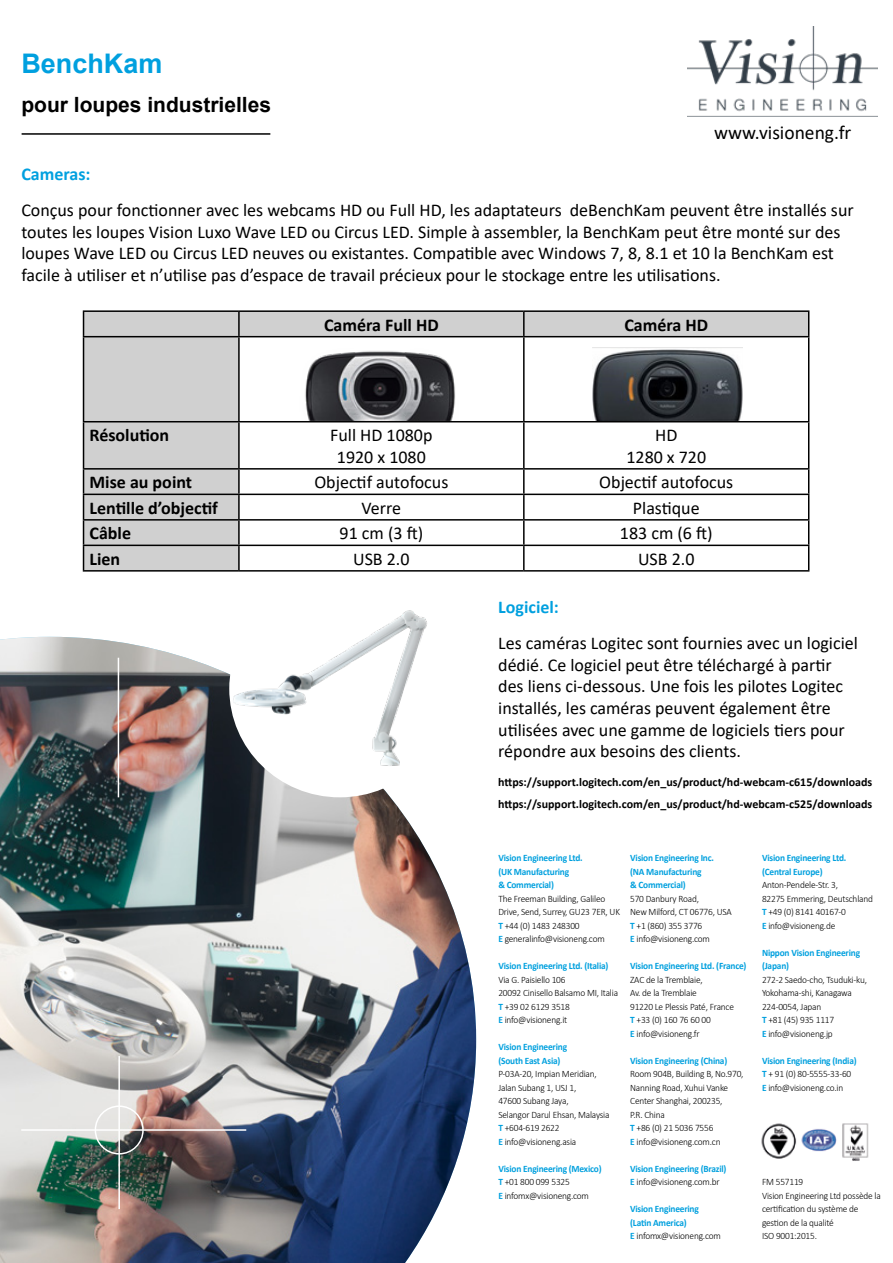
<style>
.page{position:relative;width:893px;height:1263px;background:#fff}
.page>*{position:absolute;margin:0;border:0;box-sizing:border-box;transform-origin:0 0}
.t1{font:700 27px "Arial";color:#00a0df}
.t2{font:700 21px "Arial";color:#000}
.t3{font:19.5px "Calibri";color:#000}
.t4{font:18px/21.6px "Calibri";color:#000}
.t5{font:700 18px "Calibri";color:#000}
.t6{font:700 18px "Calibri";color:#00a0df}
.t7{font:700 12px/21.6px "Calibri";color:#000}
.t8{font:300 9.75px/13.5px "Calibri";letter-spacing:-.02em;color:#000;scale:.96 1}
.t9{font:700 9.75px/13.5px "Calibri";letter-spacing:-.02em;color:#00a0de;scale:.96 1}
.s1{font-weight:700;color:#00a0de}
.s2{font-weight:300;color:#000}
</style>
<div class="page">
<img style="left:0;top:637px;width:476px;height:626px">
<div style="left:95px;top:1105px;width:49px;height:49px;border:2px solid #fff;border-radius:50%"></div>
<hr style="left:118px;top:1056px;width:2px;height:153px;background:#fff">
<hr style="left:21px;top:1129px;width:225px;height:2px;background:#fff">
<hr style="left:118px;top:658px;width:1px;height:139px;background:#fff">
<img style="left:688px;top:27px;width:189px;height:89px">
<svg style="left:84px;top:312px;width:724px;height:258px"></svg>
<hr style="left:83px;top:310px;width:156px;height:2px;background:#000">
<svg style="left:83px;top:312px;width:1px;height:24px"></svg>
<hr style="left:239px;top:310px;width:285px;height:2px;background:#000">
<hr style="left:238px;top:312px;width:2px;height:24px;background:#000">
<hr style="left:524px;top:310px;width:285px;height:2px;background:#000">
<hr style="left:523px;top:312px;width:2px;height:24px;background:#000">
<svg style="left:808px;top:312px;width:1px;height:24px"></svg>
<hr style="left:83px;top:336px;width:156px;height:1px;background:#000">
<hr style="left:83px;top:337px;width:1px;height:84px;background:#000">
<hr style="left:239px;top:336px;width:285px;height:1px;background:#000">
<hr style="left:238px;top:337px;width:2px;height:84px;background:#000">
<hr style="left:524px;top:336px;width:285px;height:1px;background:#000">
<hr style="left:523px;top:337px;width:2px;height:84px;background:#000">
<hr style="left:808px;top:337px;width:1px;height:84px;background:#000">
<hr style="left:83px;top:421px;width:156px;height:1px;background:#000">
<hr style="left:83px;top:422px;width:1px;height:46px;background:#000">
<hr style="left:239px;top:421px;width:285px;height:1px;background:#000">
<hr style="left:238px;top:422px;width:2px;height:46px;background:#000">
<hr style="left:524px;top:421px;width:285px;height:1px;background:#000">
<hr style="left:523px;top:422px;width:2px;height:46px;background:#000">
<hr style="left:808px;top:422px;width:1px;height:46px;background:#000">
<hr style="left:83px;top:468px;width:156px;height:2px;background:#000">
<hr style="left:239px;top:468px;width:285px;height:2px;background:#000">
<hr style="left:238px;top:470px;width:2px;height:24px;background:#000">
<hr style="left:524px;top:468px;width:285px;height:2px;background:#000">
<hr style="left:523px;top:470px;width:2px;height:24px;background:#000">
<hr style="left:83px;top:494px;width:156px;height:1px;background:#000">
<hr style="left:239px;top:494px;width:285px;height:1px;background:#000">
<hr style="left:238px;top:495px;width:2px;height:24px;background:#000">
<hr style="left:524px;top:494px;width:285px;height:1px;background:#000">
<hr style="left:523px;top:495px;width:2px;height:24px;background:#000">
<hr style="left:83px;top:519px;width:156px;height:2px;background:#000">
<hr style="left:239px;top:519px;width:285px;height:2px;background:#000">
<hr style="left:238px;top:521px;width:2px;height:24px;background:#000">
<hr style="left:524px;top:519px;width:285px;height:2px;background:#000">
<hr style="left:523px;top:521px;width:2px;height:24px;background:#000">
<hr style="left:83px;top:545px;width:156px;height:1px;background:#000">
<svg style="left:83px;top:470px;width:1px;height:100px"></svg>
<hr style="left:239px;top:545px;width:285px;height:1px;background:#000">
<hr style="left:238px;top:546px;width:2px;height:24px;background:#000">
<hr style="left:524px;top:545px;width:285px;height:1px;background:#000">
<hr style="left:523px;top:546px;width:2px;height:24px;background:#000">
<svg style="left:808px;top:470px;width:1px;height:100px"></svg>
<hr style="left:83px;top:570px;width:156px;height:2px;background:#000">
<hr style="left:239px;top:570px;width:285px;height:2px;background:#000">
<hr style="left:524px;top:570px;width:285px;height:2px;background:#000">
<div style="left:229px;top:580px;width:221px;height:217px;background:#fff;border-radius:50%"></div>
<img style="left:300px;top:337px;width:160px;height:83px">
<img style="left:592px;top:337px;width:150px;height:83px">
<hr style="left:22px;top:133px;width:248px;height:2px;background:#000">
<img style="left:761px;top:1123px;width:108px;height:38px">
<img style="left:221px;top:610px;width:224px;height:173px">
<h1 class="t1" style="left:21px;top:44px;width:143px">BenchKam</h1>
<h2 class="t2" style="left:21px;top:90px;width:251px">pour loupes industrielles</h2>
<h3 class="t3" style="left:714px;top:119px;width:139px">www.visioneng.fr</h3>
<h3 class="t6" style="left:21px;top:161px;width:71px">Cameras:</h3>
<p class="t4" style="left:21px;top:199px;width:834px">Conçus pour fonctionner avec les webcams HD ou Full HD, les adaptateurs deBenchKam peuvent être installés sur toutes les loupes Vision Luxo Wave LED ou Circus LED. Simple à assembler, la BenchKam peut être monté sur des loupes Wave LED ou Circus LED neuves ou existantes. Compatible avec Windows 7, 8, 8.1 et 10 la BenchKam est facile à utiliser et n’utilise pas d’espace de travail précieux pour le stockage entre les utilisations.</p>
<h3 class="t5" style="left:324px;top:312px;width:116px">Caméra Full HD</h3>
<h3 class="t5" style="left:624px;top:312px;width:85px">Caméra HD</h3>
<h3 class="t5" style="left:90px;top:422px;width:81px">Résolution</h3>
<h3 class="t4" style="left:330px;top:424px;width:104px;text-align:center">Full HD 1080p<br>1920 x 1080</h3>
<h3 class="t4" style="left:626px;top:424px;width:81px;text-align:center">HD<br>1280 x 720</h3>
<h3 class="t5" style="left:90px;top:470px;width:104px">Mise au point</h3>
<h3 class="t4" style="left:314px;top:471px;width:135px">Objectif autofocus</h3>
<h3 class="t4" style="left:599px;top:471px;width:135px">Objectif autofocus</h3>
<h3 class="t5" style="left:90px;top:495px;width:130px">Lentille d’objectif</h3>
<h3 class="t4" style="left:362px;top:497px;width:41px">Verre</h3>
<h3 class="t4" style="left:633px;top:497px;width:68px">Plastique</h3>
<h3 class="t5" style="left:90px;top:521px;width:43px">Câble</h3>
<h3 class="t4" style="left:340px;top:522px;width:85px">91 cm (3 ft)</h3>
<h3 class="t4" style="left:620px;top:522px;width:94px">183 cm (6 ft)</h3>
<h3 class="t5" style="left:90px;top:546px;width:32px">Lien</h3>
<h3 class="t4" style="left:353px;top:548px;width:58px">USB 2.0</h3>
<h3 class="t4" style="left:638px;top:548px;width:58px">USB 2.0</h3>
<h3 class="t6" style="left:498px;top:594px;width:62px">Logiciel:</h3>
<p class="t4" style="left:498px;top:632px;width:361px">Les caméras Logitec sont fournies avec un logiciel dédié. Ce logiciel peut être téléchargé à partir des liens ci-dessous. Une fois les pilotes Logitec installés, les caméras peuvent également être utilisées avec une gamme de logiciels tiers pour répondre aux besoins des clients.</p>
<p class="t7" style="left:498px;top:771px;width:376px">https://support.logitech.com/en_us/product/hd-webcam-c615/downloads https://support.logitech.com/en_us/product/hd-webcam-c525/downloads</p>
<p class="t9" style="left:498px;top:851px;width:89px">Vision Engineering Ltd. (UK Manufacturing<br>&amp; Commercial)</p>
<p class="t8" style="left:498px;top:892px;width:128px">The Freeman Building, Galileo<br>Drive, Send, Surrey, GU23 7ER, UK<br><span class="s1">T</span> +44 (0) 1483 248300<br><span class="s1">E</span> generalinfo@visioneng.com</p>
<p class="t9" style="left:498px;top:959px;width:116px">Vision Engineering Ltd. (Italia)</p>
<p class="t8" style="left:498px;top:973px;width:126px">Via G. Paisiello 106<br>20092 Cinisello Balsamo MI, Italia<br><span class="s1">T</span> +39 02 6129 3518<br><span class="s1">E</span> info@visioneng.it</p>
<p class="t9" style="left:498px;top:1040px;width:73px">Vision Engineering (South East Asia)</p>
<p class="t8" style="left:498px;top:1067px;width:117px">P-03A-20, Impian Meridian,<br>Jalan Subang 1, USJ 1,<br>47600 Subang Jaya,<br>Selangor Darul Ehsan, Malaysia<br><span class="s1">T</span> +604-619 2622<br><span class="s1">E</span> info@visioneng.asia</p>
<p class="t8" style="left:498px;top:1162px;width:109px"><span class="s1">Vision Engineering (Mexico)<br>T</span> +01 800 099 5325<br><span class="s1">E</span> infomx@visioneng.com</p>
<p class="t9" style="left:630px;top:851px;width:89px">Vision Engineering Inc. (NA Manufacturing<br>&amp; Commercial)</p>
<p class="t8" style="left:630px;top:892px;width:107px">570 Danbury Road,<br>New Milford, CT 06776, USA<br><span class="s1">T</span> +1 (860) 355 3776<br><span class="s1">E</span> info@visioneng.com</p>
<p class="t9" style="left:630px;top:959px;width:123px">Vision Engineering Ltd. (France)</p>
<p class="t8" style="left:630px;top:973px;width:110px">ZAC de la Tremblaie,<br>Av. de la Tremblaie<br>91220 Le Plessis Paté, France<br><span class="s1">T</span> +33 (0) 160 76 60 00<br><span class="s1">E</span> info@visioneng.fr</p>
<p class="t9" style="left:630px;top:1054px;width:103px">Vision Engineering (China)</p>
<p class="t8" style="left:630px;top:1067px;width:120px">Room 904B, Building B, No.970,<br>Nanning Road, Xuhui Vanke<br>Center Shanghai, 200235,<br>P.R. China<br><span class="s1">T</span> +86 (0) 21 5036 7556<br><span class="s1">E</span> info@visioneng.com.cn</p>
<p class="t9" style="left:630px;top:1162px;width:102px">Vision Engineering (Brazil)<br>E <span class="s2">info@visioneng.com.br</span></p>
<p class="t9" style="left:630px;top:1202px;width:96px">Vision Engineering (Latin America)<br>E <span class="s2">infomx@visioneng.com</span></p>
<p class="t9" style="left:762px;top:851px;width:89px">Vision Engineering Ltd. (Central Europe)</p>
<p class="t8" style="left:762px;top:878px;width:117px">Anton-Pendele-Str. 3,<br>82275 Emmering, Deutschland<br><span class="s1">T</span> +49 (0) 8141 40167-0<br><span class="s1">E</span> info@visioneng.de</p>
<p class="t9" style="left:762px;top:946px;width:104px">Nippon Vision Engineering (Japan)</p>
<p class="t8" style="left:762px;top:973px;width:111px">272-2 Saedo-cho, Tsuduki-ku,<br>Yokohama-shi, Kanagawa<br>224-0054, Japan<br><span class="s1">T</span> +81 (45) 935 1117<br><span class="s1">E</span> info@visioneng.jp</p>
<p class="t8" style="left:762px;top:1054px;width:100px"><span class="s1">Vision Engineering (India)<br>T</span> + 91 (0) 80-5555-33-60<br><span class="s1">E</span> info@visioneng.co.in</p>
<p class="t8" style="left:762px;top:1175px;width:125px">FM 557119<br>Vision Engineering Ltd possède la certification du système de gestion de la qualité<br>ISO 9001:2015.</p>
</div>
